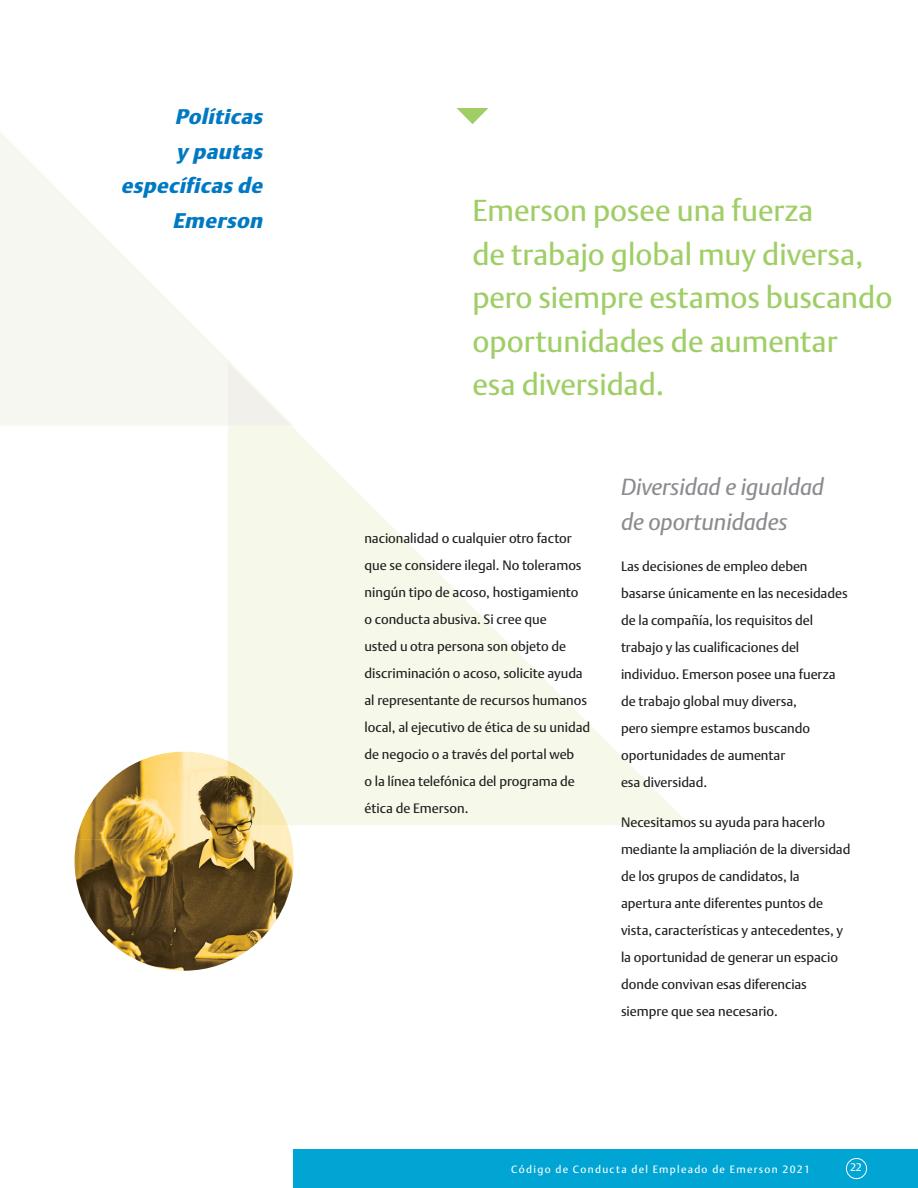
<style>
.page{position:relative;width:918px;height:1188px;background:#fff}
.page>*{position:absolute;margin:0;border:0;box-sizing:border-box;transform-origin:0 0}
.t1{font:30px/43.5px "DTL Argo T";color:#9fce66}
.t2{font:italic 23.1px/35.2px "DTL Argo ST";letter-spacing:-.005em;color:#8a8c8f}
.t3{font:italic 900 21px/34.5px "DTL Argo ST";color:#0079c2;text-align:right}
.t4{font:13.5px/27px "DTL Argo T";color:#231f20}
.t5{font:10.8px "DTL Argo T";color:#fff}
.t6{font:10.5px "DTL Argo T";letter-spacing:.125em;color:#fff}
</style>
<div class="page">
<svg style="left:457px;top:108px;width:31px;height:16px"></svg>
<div style="left:294px;top:1149px;width:624px;height:39px;background:#00a5d3"></div>
<div style="left:846px;top:1158px;width:21px;height:21px;border:1px solid #fff;border-radius:50%"></div>
<img style="left:77px;top:754px;width:85px;height:85px">
<img style="left:162px;top:752px;width:88px;height:87px">
<img style="left:250px;top:825px;width:44px;height:124px">
<img style="left:75px;top:839px;width:175px;height:88px">
<img style="left:96px;top:927px;width:154px;height:44px">
<svg style="left:228px;top:426px;width:462px;height:399px;fill:#f6f9e9"></svg>
<img style="left:228px;top:761px;width:59px;height:64px">
<svg style="left:0;top:132px;width:292px;height:294px;fill:#f7f7f1"></svg>
<svg style="left:228px;top:362px;width:63px;height:64px"></svg>
<h3 class="t3" style="left:121px;top:99px;width:148px">Políticas<br>y pautas específicas de<br>Emerson</h3>
<h1 class="t1" style="left:472px;top:189px;width:421px">Emerson posee una fuerza<br>de trabajo global muy diversa, pero siempre estamos buscando oportunidades de aumentar<br>esa diversidad.</h1>
<p class="t4" style="left:364px;top:525px;width:227px">nacionalidad o cualquier otro factor que se considere ilegal. No toleramos ningún tipo de acoso, hostigamiento<br>o conducta abusiva. Si cree que<br>usted u otra persona son objeto de discriminación o acoso, solicite ayuda al representante de recursos humanos local, al ejecutivo de ética de su unidad de negocio o a través del portal web<br>o la línea telefónica del programa de ética de Emerson.</p>
<h2 class="t2" style="left:621px;top:469px;width:205px">Diversidad e igualdad de oportunidades</h2>
<p class="t4" style="left:621px;top:553px;width:228px">Las decisiones de empleo deben basarse únicamente en las necesidades de la compañía, los requisitos del trabajo y las cualificaciones del individuo. Emerson posee una fuerza de trabajo global muy diversa,<br>pero siempre estamos buscando oportunidades de aumentar<br>esa diversidad.</p>
<p class="t4" style="left:621px;top:809px;width:231px">Necesitamos su ayuda para hacerlo mediante la ampliación de la diversidad de los grupos de candidatos, la apertura ante diferentes puntos de vista, características y antecedentes, y la oportunidad de generar un espacio donde convivan esas diferencias siempre que sea necesario.</p>
<p class="t6" style="left:511px;top:1163px;width:300px">Código de Conducta del Empleado de Emerson 2021</p>
<p class="t5" style="left:850px;top:1161px;width:13px">22</p>
</div>
